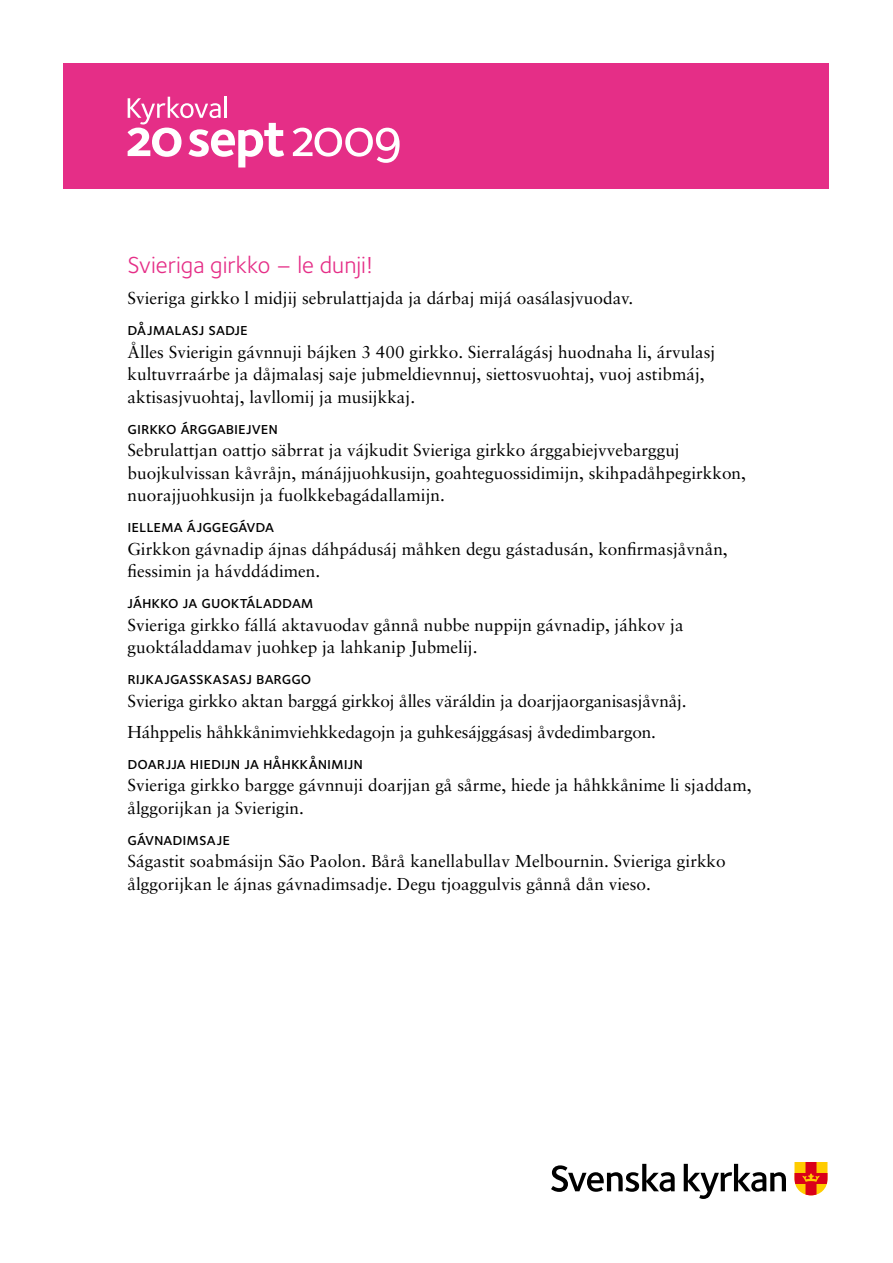
<style>
.page{position:relative;width:893px;height:1263px;background:#fff}
.page>*{position:absolute;margin:0;border:0;box-sizing:border-box;transform-origin:0 0}
.t1{font:24px "Foundry Sterling Book OSF";color:#e52e87}
.t2{font:17.25px/22.5px "Sabon";color:#000}
.t3{font:17.25px "Foundry Sterling Medium Expert";color:#000}
</style>
<div class="page">
<svg style="left:551px;top:1164px;width:124px;height:28px"></svg>
<svg style="left:684px;top:1164px;width:102px;height:35px"></svg>
<svg style="left:794px;top:1162px;width:33px;height:33px"></svg>
<div style="left:64px;top:64px;width:765px;height:125px;background:#e52e87"></div>
<svg style="left:293px;top:128px;width:107px;height:35px"></svg>
<svg style="left:128px;top:97px;width:156px;height:70px"></svg>
<hr style="left:224px;top:97px;width:2px;height:21px;background:#fff">
<h1 class="t1" style="left:128px;top:251px;width:247px">Svieriga girkko – le dunji!</h1>
<p class="t2" style="left:128px;top:287px;width:507px">Svieriga girkko l midjij sebrulattjajda ja dárbaj mijá oasálasjvuodav.</p>
<p class="t3" style="left:128px;top:317px;width:122px">dåjmalasj sadje</p>
<p class="t2" style="left:128px;top:340px;width:589px">Ålles Svierigin gávnnuji bájken 3 400 girkko. Sierralágásj huodnaha li, árvulasj kultuvrraárbe ja dåjmalasj saje jubmeldievnnuj, siettosvuohtaj, vuojŋastibmáj, aktisasjvuohtaj, lavllomij ja musijkkaj.</p>
<p class="t3" style="left:128px;top:416px;width:152px">girkko árggabiejven</p>
<p class="t2" style="left:128px;top:439px;width:620px">Sebrulattjan oattjo säbrrat ja vájkudit Svieriga girkko árggabiejvvebargguj buojkulvissan kåvråjn, mánájjuohkusijn, goahteguossidimijn, skihpadåhpegirkkon, nuorajjuohkusijn ja fuolkkebagádallamijn.</p>
<p class="t3" style="left:128px;top:514px;width:148px">iellema ájggegávda</p>
<p class="t2" style="left:128px;top:537px;width:602px">Girkkon gávnadip ájnas dáhpádusáj måhken degu gástadusán, konfirmasjåvnån, fiessimin ja hávddádimen.</p>
<p class="t3" style="left:128px;top:590px;width:188px">jáhkko ja guoktáladdam</p>
<p class="t2" style="left:128px;top:613px;width:558px">Svieriga girkko fállá aktavuodav gånnå nubbe nuppijn gávnadip, jáhkov ja guoktáladdamav juohkep ja lahkanip Jubmelij.</p>
<p class="t3" style="left:128px;top:666px;width:185px">rijkajgasskasasj barggo</p>
<p class="t2" style="left:128px;top:685px;width:561px;line-height:31px">Svieriga girkko aktan barggá girkkoj ålles väráldin ja doarjjaorganisasjåvnåj.<br>Háhppelis håhkkånimviehkkedagojn ja guhkesájggásasj åvdedimbargon.</p>
<p class="t3" style="left:128px;top:751px;width:237px">doarjja hiedijn ja håhkkånimijn</p>
<p class="t2" style="left:128px;top:774px;width:626px">Svieriga girkko bargge gávnnuji doarjjan gå sårme, hiede ja håhkkånime li sjaddam, ålggorijkan ja Svierigin.</p>
<p class="t3" style="left:128px;top:827px;width:104px">gávnadimsaje</p>
<p class="t2" style="left:128px;top:850px;width:600px">Ságastit soabmásijn São Paolon. Bårå kanellabullav Melbournin. Svieriga girkko ålggorijkan le ájnas gávnadimsadje. Degu tjoaggulvis gånnå dån vieso.</p>
</div>
